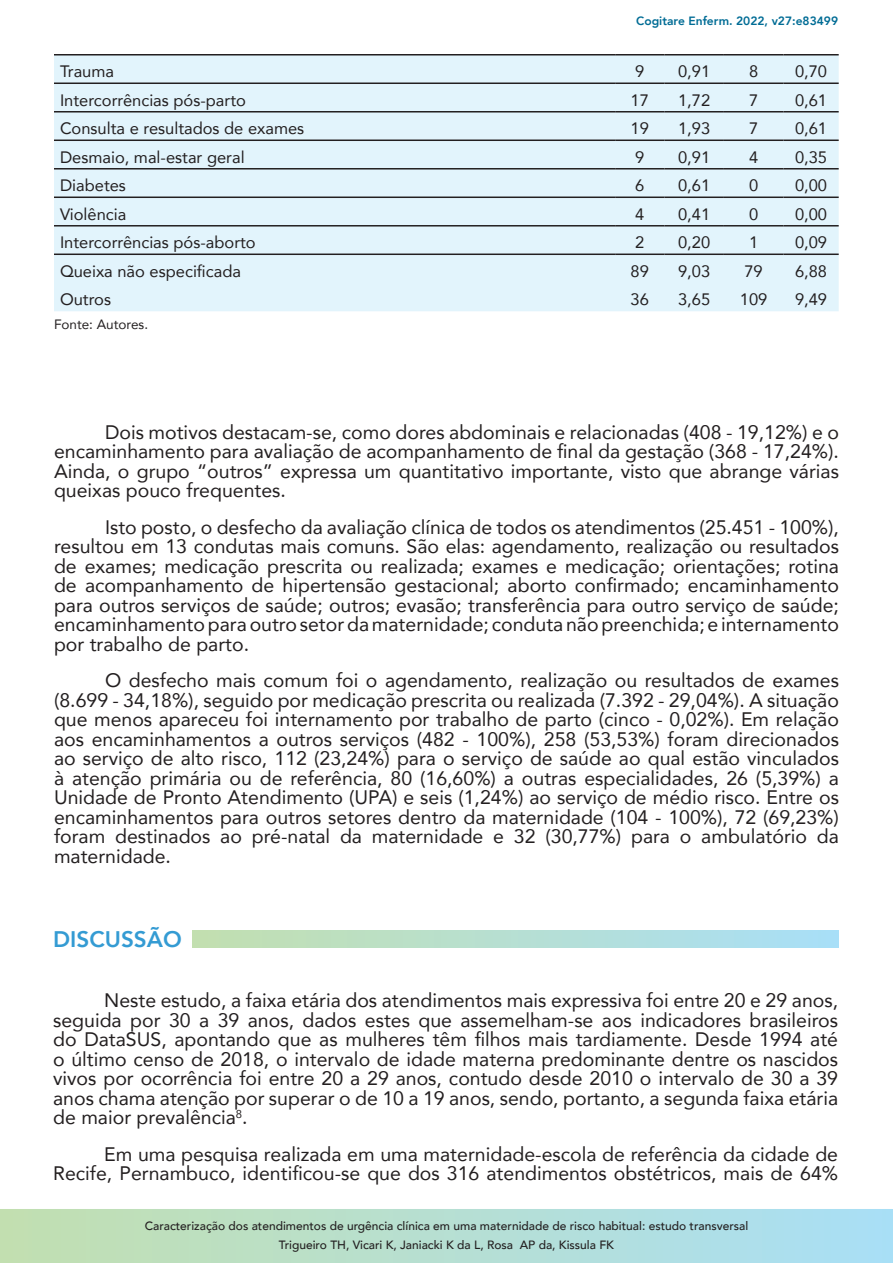
<style>
.page{position:relative;width:893px;height:1263px;background:#fff}
.page>*{position:absolute;margin:0;border:0;box-sizing:border-box;transform-origin:0 0}
.t1{font:800 22.5px "Avenir";color:#349bd3}
.TEXTO{font:19.5px/19.5px "Avenir";color:#231f20;text-align:justify}
.TEXTO-2{font:16.5px "Avenir";color:#231f20}
.TEXTO-3{font:13.5px "Avenir";color:#231f20}
.t2{font:500 12px/18.6px "Avenir";color:#231f20;text-align:center}
.t3{font:800 12px "Avenir";color:#006c95}
</style>
<div class="page">
<svg style="left:0;top:1209px;width:893px;height:54px;background:#b6dfd2"></svg>
<div style="left:54px;top:56px;width:785px;height:255px;background:#e2f4fc"></div>
<hr style="left:54px;top:54px;width:561px;height:2px;background:#231f20">
<hr style="left:615px;top:54px;width:49px;height:2px;background:#231f20">
<hr style="left:664px;top:54px;width:60px;height:2px;background:#231f20">
<hr style="left:724px;top:54px;width:59px;height:2px;background:#231f20">
<hr style="left:783px;top:54px;width:56px;height:2px;background:#231f20">
<hr style="left:54px;top:83px;width:561px;height:1px;background:#231f20">
<hr style="left:615px;top:83px;width:49px;height:1px;background:#231f20">
<hr style="left:664px;top:83px;width:60px;height:1px;background:#231f20">
<hr style="left:724px;top:83px;width:59px;height:1px;background:#231f20">
<hr style="left:783px;top:83px;width:56px;height:1px;background:#231f20">
<hr style="left:54px;top:111px;width:561px;height:2px;background:#231f20">
<hr style="left:615px;top:111px;width:49px;height:2px;background:#231f20">
<hr style="left:664px;top:111px;width:60px;height:2px;background:#231f20">
<hr style="left:724px;top:111px;width:59px;height:2px;background:#231f20">
<hr style="left:783px;top:111px;width:56px;height:2px;background:#231f20">
<hr style="left:54px;top:140px;width:561px;height:1px;background:#231f20">
<hr style="left:615px;top:140px;width:49px;height:1px;background:#231f20">
<hr style="left:664px;top:140px;width:60px;height:1px;background:#231f20">
<hr style="left:724px;top:140px;width:59px;height:1px;background:#231f20">
<hr style="left:783px;top:140px;width:56px;height:1px;background:#231f20">
<hr style="left:54px;top:168px;width:561px;height:2px;background:#231f20">
<hr style="left:615px;top:168px;width:49px;height:2px;background:#231f20">
<hr style="left:664px;top:168px;width:60px;height:2px;background:#231f20">
<hr style="left:724px;top:168px;width:59px;height:2px;background:#231f20">
<hr style="left:783px;top:168px;width:56px;height:2px;background:#231f20">
<hr style="left:54px;top:197px;width:561px;height:1px;background:#231f20">
<hr style="left:615px;top:197px;width:49px;height:1px;background:#231f20">
<hr style="left:664px;top:197px;width:60px;height:1px;background:#231f20">
<hr style="left:724px;top:197px;width:59px;height:1px;background:#231f20">
<hr style="left:783px;top:197px;width:56px;height:1px;background:#231f20">
<hr style="left:54px;top:225px;width:561px;height:2px;background:#231f20">
<hr style="left:615px;top:225px;width:49px;height:2px;background:#231f20">
<hr style="left:664px;top:225px;width:60px;height:2px;background:#231f20">
<hr style="left:724px;top:225px;width:59px;height:2px;background:#231f20">
<hr style="left:783px;top:225px;width:56px;height:2px;background:#231f20">
<hr style="left:54px;top:254px;width:561px;height:1px;background:#231f20">
<hr style="left:615px;top:254px;width:49px;height:1px;background:#231f20">
<hr style="left:664px;top:254px;width:60px;height:1px;background:#231f20">
<hr style="left:724px;top:254px;width:59px;height:1px;background:#231f20">
<hr style="left:783px;top:254px;width:56px;height:1px;background:#231f20">
<div style="left:193px;top:931px;width:645px;height:16px;background:linear-gradient(to right,#c3dfaf,#a9dff7)"></div>
<p class="t3" style="left:636px;top:10px;width:203px">Cogitare Enferm. 2022, v27:e83499</p>
<p class="TEXTO-2" style="left:60px;top:58px;width:56px">Trauma</p>
<p class="TEXTO-2" style="left:635px;top:58px;width:11px">9</p>
<p class="TEXTO-2" style="left:678px;top:58px;width:34px">0,91</p>
<p class="TEXTO-2" style="left:749px;top:58px;width:11px">8</p>
<p class="TEXTO-2" style="left:795px;top:58px;width:34px">0,70</p>
<p class="TEXTO-2" style="left:60px;top:87px;width:187px">Intercorrências pós-parto</p>
<p class="TEXTO-2" style="left:631px;top:87px;width:20px">17</p>
<p class="TEXTO-2" style="left:678px;top:87px;width:34px">1,72</p>
<p class="TEXTO-2" style="left:749px;top:87px;width:11px">7</p>
<p class="TEXTO-2" style="left:795px;top:87px;width:34px">0,61</p>
<p class="TEXTO-2" style="left:60px;top:115px;width:246px">Consulta e resultados de exames</p>
<p class="TEXTO-2" style="left:631px;top:115px;width:20px">19</p>
<p class="TEXTO-2" style="left:678px;top:115px;width:34px">1,93</p>
<p class="TEXTO-2" style="left:749px;top:115px;width:11px">7</p>
<p class="TEXTO-2" style="left:795px;top:115px;width:34px">0,61</p>
<p class="TEXTO-2" style="left:60px;top:144px;width:186px">Desmaio, mal-estar geral</p>
<p class="TEXTO-2" style="left:635px;top:144px;width:11px">9</p>
<p class="TEXTO-2" style="left:678px;top:144px;width:34px">0,91</p>
<p class="TEXTO-2" style="left:749px;top:144px;width:11px">4</p>
<p class="TEXTO-2" style="left:795px;top:144px;width:34px">0,35</p>
<p class="TEXTO-2" style="left:60px;top:172px;width:68px">Diabetes</p>
<p class="TEXTO-2" style="left:635px;top:172px;width:11px">6</p>
<p class="TEXTO-2" style="left:678px;top:172px;width:34px">0,61</p>
<p class="TEXTO-2" style="left:749px;top:172px;width:11px">0</p>
<p class="TEXTO-2" style="left:795px;top:172px;width:34px">0,00</p>
<p class="TEXTO-2" style="left:60px;top:201px;width:68px">Violência</p>
<p class="TEXTO-2" style="left:635px;top:201px;width:11px">4</p>
<p class="TEXTO-2" style="left:678px;top:201px;width:34px">0,41</p>
<p class="TEXTO-2" style="left:749px;top:201px;width:11px">0</p>
<p class="TEXTO-2" style="left:795px;top:201px;width:34px">0,00</p>
<p class="TEXTO-2" style="left:60px;top:229px;width:197px">Intercorrências pós-aborto</p>
<p class="TEXTO-2" style="left:635px;top:229px;width:11px">2</p>
<p class="TEXTO-2" style="left:678px;top:229px;width:34px">0,20</p>
<p class="TEXTO-2" style="left:749px;top:229px;width:11px">1</p>
<p class="TEXTO-2" style="left:795px;top:229px;width:34px">0,09</p>
<p class="TEXTO-2" style="left:60px;top:258px;width:182px">Queixa não especificada</p>
<p class="TEXTO-2" style="left:631px;top:258px;width:20px">89</p>
<p class="TEXTO-2" style="left:678px;top:258px;width:34px">9,03</p>
<p class="TEXTO-2" style="left:744px;top:258px;width:20px">79</p>
<p class="TEXTO-2" style="left:795px;top:258px;width:34px">6,88</p>
<p class="TEXTO-2" style="left:60px;top:286px;width:53px">Outros</p>
<p class="TEXTO-2" style="left:631px;top:286px;width:20px">36</p>
<p class="TEXTO-2" style="left:678px;top:286px;width:34px">3,65</p>
<p class="TEXTO-2" style="left:740px;top:286px;width:29px">109</p>
<p class="TEXTO-2" style="left:795px;top:286px;width:34px">9,49</p>
<p class="TEXTO-3" style="left:54px;top:313px;width:96px">Fonte: Autores.</p>
<p class="TEXTO" style="left:54px;top:421px;width:786px;text-indent:51px">Dois motivos destacam-se, como dores abdominais e relacionadas (408 - 19,12%) e o encaminhamento para avaliação de acompanhamento de final da gestação (368 - 17,24%).<br>Ainda, o grupo “outros” expressa um quantitativo importante, visto que abrange várias queixas pouco frequentes.</p>
<p class="TEXTO" style="left:54px;top:516px;width:786px;text-indent:51px">Isto posto, o desfecho da avaliação clínica de todos os atendimentos (25.451 - 100%), resultou em 13 condutas mais comuns. São elas: agendamento, realização ou resultados de exames; medicação prescrita ou realizada; exames e medicação; orientações; rotina de acompanhamento de hipertensão gestacional; aborto confirmado; encaminhamento para outros serviços de saúde; outros; evasão; transferência para outro serviço de saúde; encaminhamento para outro setor da maternidade; conduta não preenchida; e internamento por trabalho de parto.</p>
<p class="TEXTO" style="left:54px;top:670px;width:786px;text-indent:51px">O desfecho mais comum foi o agendamento, realização ou resultados de exames (8.699 - 34,18%), seguido por medicação prescrita ou realizada (7.392 - 29,04%). A situação que menos apareceu foi internamento por trabalho de parto (cinco - 0,02%). Em relação aos encaminhamentos a outros serviços (482 - 100%), 258 (53,53%) foram direcionados ao serviço de alto risco, 112 (23,24%) para o serviço de saúde ao qual estão vinculados à atenção primária ou de referência, 80 (16,60%) a outras especialidades, 26 (5,39%) a Unidade de Pronto Atendimento (UPA) e seis (1,24%) ao serviço de médio risco. Entre os encaminhamentos para outros setores dentro da maternidade (104 - 100%), 72 (69,23%) foram destinados ao pré-natal da maternidade e 32 (30,77%) para o ambulatório da maternidade.</p>
<p class="t1" style="left:53px;top:919px;width:130px">DISCUSSÃO</p>
<p class="TEXTO" style="left:53px;top:990px;width:787px;text-indent:51px">Neste estudo, a faixa etária dos atendimentos mais expressiva foi entre 20 e 29 anos, seguida por 30 a 39 anos, dados estes que assemelham-se aos indicadores brasileiros do DataSUS, apontando que as mulheres têm filhos mais tardiamente. Desde 1994 até o último censo de 2018, o intervalo de idade materna predominante dentre os nascidos vivos por ocorrência foi entre 20 a 29 anos, contudo desde 2010 o intervalo de 30 a 39 anos chama atenção por superar o de 10 a 19 anos, sendo, portanto, a segunda faixa etária de maior prevalência<sup>8</sup>.</p>
<p class="TEXTO" style="left:53px;top:1144px;width:786px;text-align:right">Em uma pesquisa realizada em uma maternidade-escola de referência da cidade de<br>Recife, Pernambuco, identificou-se que dos 316 atendimentos obstétricos, mais de 64%</p>
<p class="t2" style="left:145px;top:1216px;width:605px">Caracterização dos atendimentos de urgência clínica em uma maternidade de risco habitual: estudo transversal<br>Trigueiro TH, Vicari K, Janiacki K da L, Rosa AP da, Kissula FK</p>
</div>
